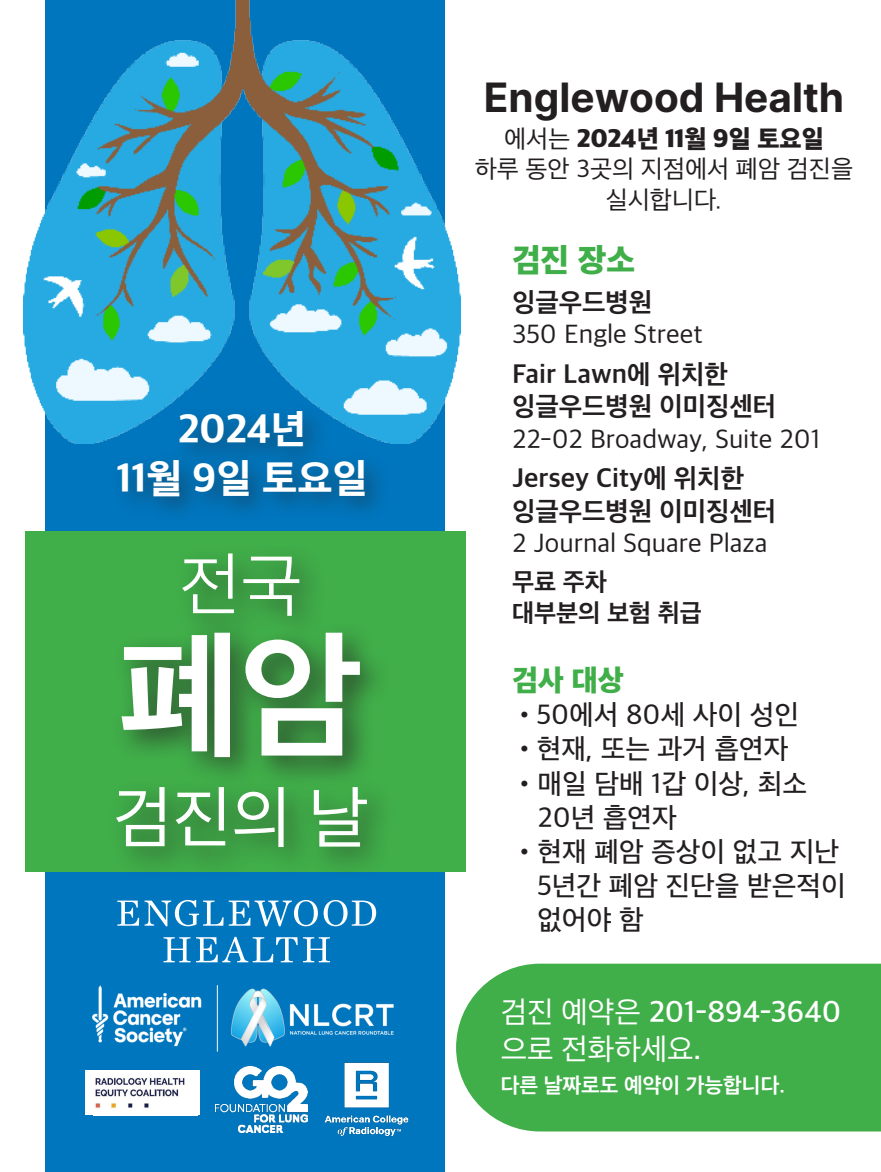
<style>
.page{position:relative;width:881px;height:1172px;background:#fff}
.page>*{position:absolute;margin:0;border:0;box-sizing:border-box;transform-origin:0 0}
.t1{font:700 139.5px "Apple SD Gothic Neo";color:#fff}
.t2{font:300 70.8px "Apple SD Gothic Neo";color:#fff}
.t3{font:68.55px "Apple SD Gothic Neo";color:#fff}
.t4{font:40.5px "Inter";color:#231f20}
.t5{font:800 40.5px/48.8px "Apple SD Gothic Neo";color:#fff;text-align:center}
.t6{font:800 33px "Apple SD Gothic Neo";color:#40ae49}
.t7{font:600 30.45px/36.6px "Apple SD Gothic Neo";color:#fff}
.t8{font:800 30px "Apple SD Gothic Neo";color:#40ae49}
.t9{font:500 28.5px/34.2px "Apple SD Gothic Neo";color:#231f20}
.t10{font:700 27px/32.4px "Apple SD Gothic Neo";color:#231f20}
.t11{font:27px/32.4px "Apple SD Gothic Neo";color:#231f20}
.t12{font:25.5px/30.6px "Apple SD Gothic Neo";color:#231f20;text-align:center}
.t13{font:700 25.5px/30.6px "Apple SD Gothic Neo";color:#231f20}
.t14{font:700 21.6px "Apple SD Gothic Neo";color:#fff}
.s1{font-weight:800}
.s2{font-weight:700}
.s3{font-weight:400}
</style>
<div class="page">
<div style="left:45px;top:0;width:399px;height:1172px;background:#0076be"></div>
<img style="left:93px;top:985px;width:301px;height:66px">
<div style="left:85px;top:1070px;width:115px;height:45px;background:#fff"></div>
<img style="left:95px;top:1077px;width:90px;height:31px">
<img style="left:324px;top:1062px;width:85px;height:75px">
<img style="left:216px;top:1066px;width:92px;height:67px">
<div style="left:456px;top:964px;width:424px;height:167px;background:#40ae49"></div>
<svg style="left:117px;top:900px;width:106px;height:26px"></svg>
<svg style="left:229px;top:900px;width:147px;height:26px"></svg>
<svg style="left:163px;top:937px;width:27px;height:25px"></svg>
<svg style="left:196px;top:937px;width:101px;height:25px"></svg>
<svg style="left:303px;top:937px;width:27px;height:25px"></svg>
<div style="left:109px;top:403px;width:281px;height:120px;background:#231f20;opacity:.46"></div>
<img style="left:24px;top:0;width:436px;height:444px">
<div style="left:25px;top:531px;width:440px;height:340px;background:#40ae49"></div>
<div style="left:106px;top:543px;width:290px;height:336px;background:#231f20;opacity:.64"></div>
<p class="t5" style="left:116px;top:403px;width:252px">2024년<br>11월 9일 토요일</p>
<p class="t2" style="left:179px;top:538px;width:124px">전국</p>
<p class="t1" style="left:120px;top:597px;width:243px">폐암</p>
<p class="t3" style="left:113px;top:772px;width:257px">검진의 날</p>
<p class="t4" style="left:483px;top:67px;width:362px">Englewood Health</p>
<p class="t12" style="left:474px;top:122px;width:380px">에서는 <span class="s1">2024년 11월 9일 토요일<br></span>하루 동안 3곳의 지점에서 폐암 검진을 실시합니다.</p>
<p class="t6" style="left:512px;top:235px;width:124px">검진 장소</p>
<p class="t11" style="left:512px;top:285px;width:192px"><span class="s2">잉글우드병원<br></span>350 Engle Street</p>
<p class="t10" style="left:512px;top:356px;width:309px">Fair Lawn에 위치한 잉글우드병원 이미징센터<br><span class="s3">22-02 Broadway, Suite 201</span></p>
<p class="t10" style="left:512px;top:461px;width:266px">Jersey City에 위치한 잉글우드병원 이미징센터<br><span class="s3">2 Journal Square Plaza</span></p>
<p class="t13" style="left:512px;top:565px;width:191px">무료 주차<br>대부분의 보험 취급</p>
<p class="t8" style="left:512px;top:657px;width:113px">검사 대상</p>
<p class="t9" style="left:512px;top:696px;width:288px">• 50에서 80세 사이 성인</p>
<p class="t9" style="left:512px;top:730px;width:278px">• 현재, 또는 과거 흡연자</p>
<p class="t9" style="left:537px;top:764px;width:271px;text-indent:-26px">• 매일 담배 1갑 이상, 최소<br>20년 흡연자</p>
<p class="t9" style="left:537px;top:832px;width:309px;text-indent:-26px">• 현재 폐암 증상이 없고 지난<br>5년간 폐암 진단을 받은적이 없어야 함</p>
<p class="t7" style="left:500px;top:992px;width:342px"><span class="s3">검진 예약은</span> 201-894-3640 <span class="s3">으로 전화하세요</span>.</p>
<p class="t14" style="left:500px;top:1069px;width:285px">다른 날짜로도 예약이 가능합니다.</p>
</div>
